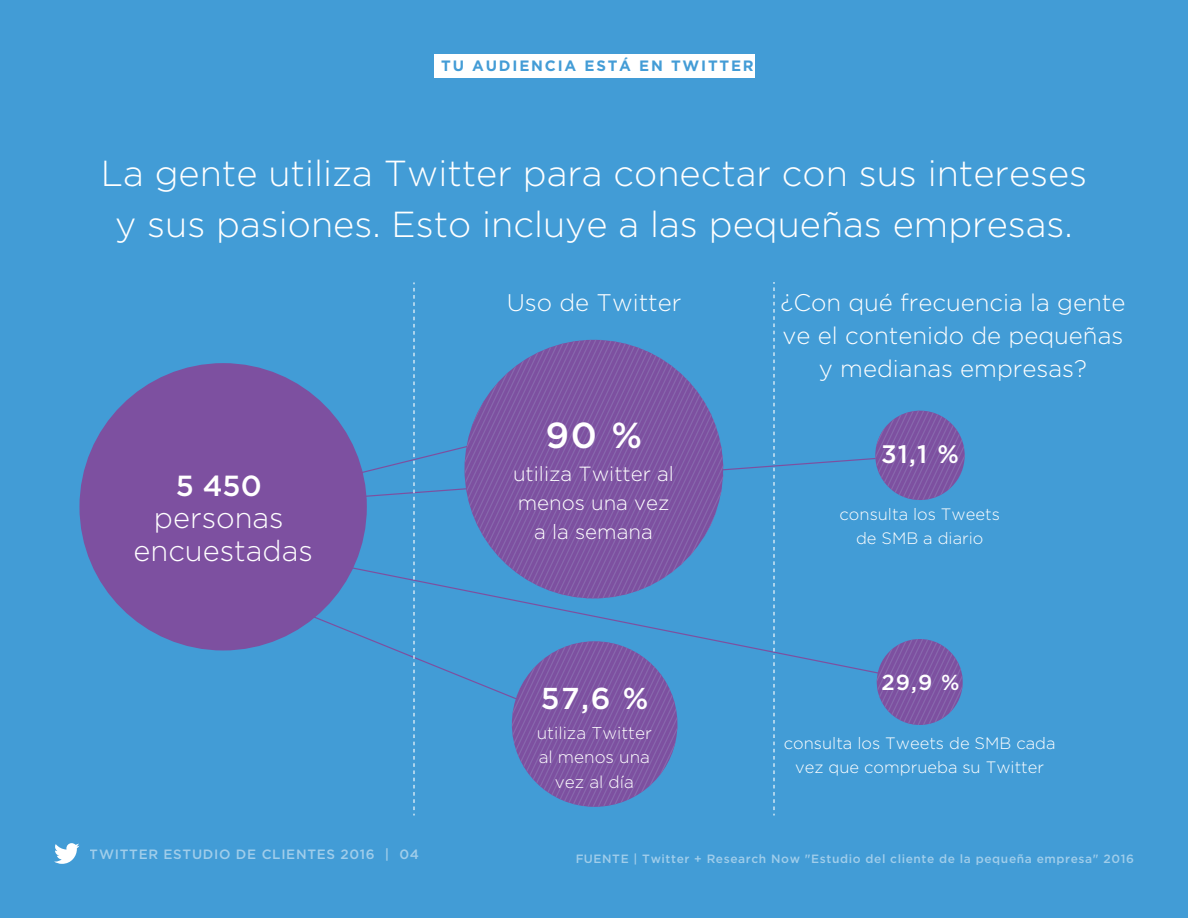
<style>
.page{position:relative;width:1188px;height:918px;background:#429cd6}
.page>*{position:absolute;margin:0;border:0;box-sizing:border-box;transform-origin:0 0}
.t1{font:300 36.15px/50.7px "Gotham";color:#fff;text-align:center}
.t2{font:500 36.15px "Gotham";color:#fff}
.t3{font:500 30.15px "Gotham";color:#fff}
.t4{font:300 29.1px/32.5px "Gotham";color:#fff;text-align:center}
.t5{font:500 29.1px "Gotham";color:#fff}
.t6{font:500 25.35px "Gotham";color:#fff}
.t7{font:300 24px/33px "Gotham";color:#fff;text-align:center}
.t8{font:500 21.75px "Gotham";color:#fff}
.t9{font:300 20.55px/29px "Gotham";color:#fff;text-align:center}
.t10{font:300 17.1px/24.2px "Gotham";color:#fff;text-align:center}
.t11{font:300 16.5px/24px "Gotham";color:#fff;text-align:center}
.t12{font:700 15px "Gotham";letter-spacing:.12em;color:#439cd6}
.t13{font:500 13.5px "Gotham";letter-spacing:.05em;color:#fff}
.t14{font:500 12px "Gotham";letter-spacing:.05em;color:#fff}
</style>
<div class="page">
<svg style="left:54px;top:843px;width:25px;height:21px"></svg>
<div style="left:434px;top:54px;width:321px;height:24px;background:#fff"></div>
<div style="left:79px;top:363px;width:288px;height:287px;background:#7d50a0;border-radius:50%"></div>
<svg style="left:222px;top:282px;width:743px;height:533px"></svg>
<p class="t12" style="left:441px;top:55px;width:314px">TU AUDIENCIA ESTÁ EN TWITTER</p>
<p class="t1" style="left:101px;top:147px;width:988px">La gente utiliza Twitter para conectar con sus intereses y sus pasiones. Esto incluye a las pequeñas empresas.</p>
<p class="t5" style="left:176px;top:467px;width:87px">5 450</p>
<p class="t4" style="left:134px;top:501px;width:181px">personas encuestadas</p>
<p class="t13" style="left:90px;top:845px;width:331px">TWITTER ESTUDIO DE CLIENTES 2016 | 04</p>
<p class="t7" style="left:507px;top:286px;width:176px">Uso de Twitter</p>
<p class="t7" style="left:781px;top:285px;width:346px">¿Con qué frecuencia la gente ve el contenido de pequeñas y medianas empresas?</p>
<p class="t2" style="left:545px;top:412px;width:98px">90 %</p>
<p class="t9" style="left:513px;top:459px;width:162px">utiliza Twitter al menos una vez a la semana</p>
<p class="t3" style="left:541px;top:679px;width:109px">57,6 %</p>
<p class="t10" style="left:537px;top:721px;width:117px">utiliza Twitter al menos una vez al día</p>
<p class="t6" style="left:881px;top:437px;width:79px">31,1 %</p>
<p class="t11" style="left:840px;top:502px;width:162px">consulta los Tweets de SMB a diario</p>
<p class="t8" style="left:881px;top:669px;width:79px">29,9 %</p>
<p class="t11" style="left:784px;top:731px;width:273px">consulta los Tweets de SMB cada vez que comprueba su Twitter</p>
<p class="t14" style="left:575px;top:851px;width:560px">FUENTE | Twitter + Research Now "Estudio del cliente de la pequeña empresa" 2016</p>
</div>
